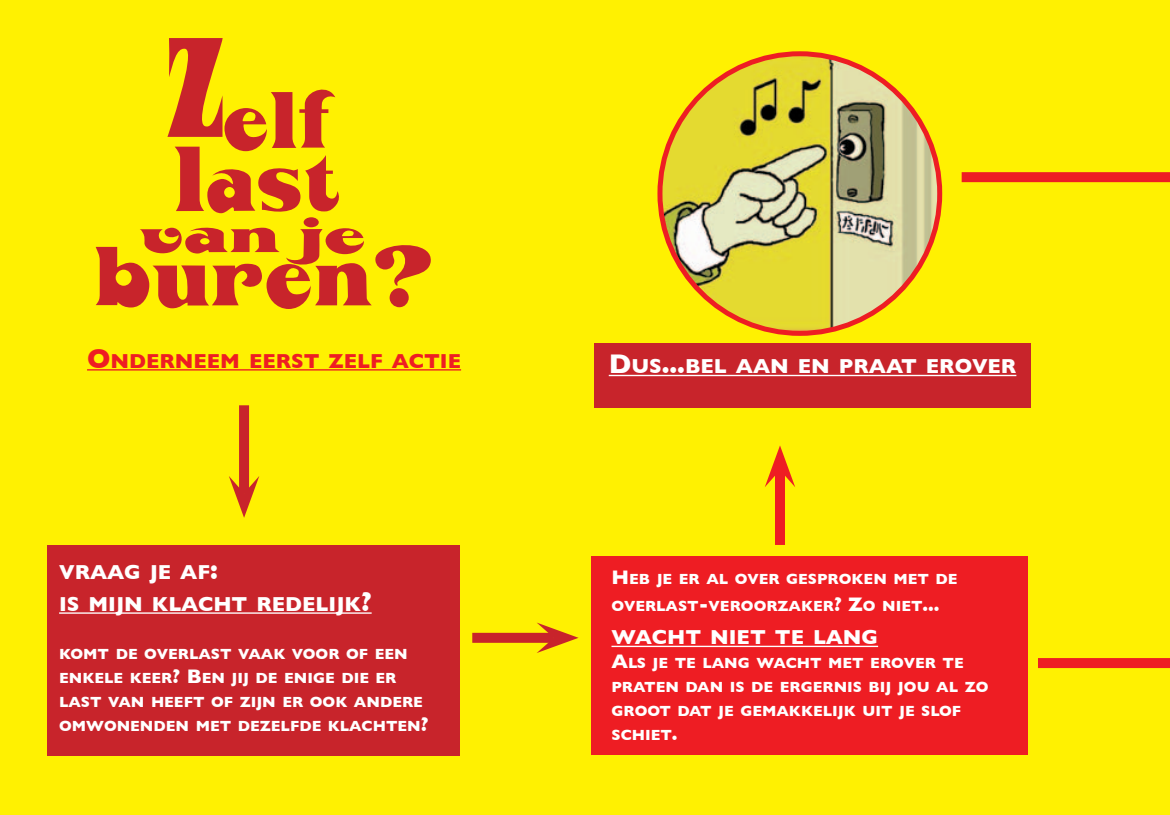
<style>
.page{position:relative;width:1170px;height:815px;background:#fff}
.page>*{position:absolute;margin:0;border:0;box-sizing:border-box;transform-origin:0 0}
.Normaal{font:135.75px "Egbert";color:#c8242b;scale:.59 1}
.Normaal-2{font:79.75px "Egbert";color:#c8242b}
.Normaal-3{font:78.25px "Egbert";color:#c8242b}
.Normaal-4{font:76.5px "Egbert";color:#c8242b}
.Normaal-5{font:46px "Egbert";color:#c8242b;scale:1.51 1}
.Normaal-6{font:700 20.5px "Gill Sans";color:#fff}
.Normaal-7{font:700 20.5px "Gill Sans";color:#ee1d23}
.Normaal-8{font:700 15px/24px "Gill Sans";color:#fff}
.s1{font-size:88.25px}
.s2{font-size:27.5px}
.s3{font-size:20px}
</style>
<div class="page">
<div style="left:0;top:0;width:1169px;height:815px;background:#fff101"></div>
<img style="left:660px;top:54px;width:279px;height:279px;border-radius:50%">
<div style="left:239px;top:405px;width:10px;height:88px;background:#c8242b"></div>
<svg style="left:229px;top:476px;width:30px;height:42px"></svg>
<div style="left:472px;top:633px;width:82px;height:10px;background:#c8242b"></div>
<svg style="left:536px;top:623px;width:42px;height:30px"></svg>
<div style="left:1037px;top:658px;width:132px;height:10px;background:#ee1d23"></div>
<div style="left:775px;top:470px;width:10px;height:75px;background:#ee1d23"></div>
<svg style="left:765px;top:445px;width:30px;height:42px"></svg>
<div style="left:961px;top:172px;width:208px;height:10px;background:#ee1d23"></div>
<hr style="left:87px;top:369px;width:374px;height:2px;background:#ee1d23">
<div style="left:48px;top:546px;width:412px;height:210px;background:#c8242b"></div>
<hr style="left:59px;top:612px;width:312px;height:2px;background:#fff">
<div style="left:591px;top:556px;width:436px;height:199px;background:#ee1d23"></div>
<hr style="left:611px;top:646px;width:267px;height:1px;background:#fff">
<div style="left:594px;top:343px;width:436px;height:65px;background:#c8242b"></div>
<hr style="left:608px;top:375px;width:408px;height:1px;background:#fff">
<p class="Normaal" style="left:167px;top:15px;width:105px">z</p>
<p class="Normaal-4" style="left:224px;top:79px;width:114px">elf</p>
<p class="Normaal-3" style="left:175px;top:141px;width:170px"><span class="s1">l</span>ast</p>
<p class="Normaal-5" style="left:140px;top:211px;width:152px">vanje</p>
<p class="Normaal-2" style="left:96px;top:234px;width:346px">buren?</p>
<p class="Normaal-7" style="left:87px;top:349px;width:375px"><span class="s2">O</span>NDERNEEM EERST ZELF ACTIE</p>
<p class="Normaal-6" style="left:59px;top:560px;width:160px">VRAAG JE AF<span class="s2">:</span></p>
<p class="Normaal-6" style="left:59px;top:592px;width:314px">IS MIJN KLACHT REDELIJK<span class="s2">?</span></p>
<p class="Normaal-8" style="left:59px;top:642px;width:371px">KOMT DE OVERLAST VAAK VOOR OF EEN ENKELE KEER<span class="s3">? B</span>EN JIJ DE ENIGE DIE ER LAST VAN HEEFT OF ZIJN ER OOK ANDERE OMWONENDEN MET DEZELFDE KLACHTEN<span class="s3">?</span></p>
<p class="Normaal-6" style="left:608px;top:354px;width:409px"><span class="s2">D</span>US<span class="s2">...</span>BEL AAN EN PRAAT EROVER</p>
<p class="Normaal-8" style="left:611px;top:567px;width:347px"><span class="s3">H</span> EB JE ER AL OVER GESPROKEN MET DE</p>
<p class="Normaal-8" style="left:611px;top:594px;width:329px">OVERLAST<span class="s3">-</span>VEROORZAKER<span class="s3">? Z</span>O NIET<span class="s3">...</span></p>
<p class="Normaal-6" style="left:611px;top:625px;width:268px">WACHT NIET TE LANG</p>
<p class="Normaal-8" style="left:611px;top:651px;width:378px"><span class="s3">A</span>LS JE TE LANG WACHT MET EROVER TE<br>PRATEN DAN IS DE ERGERNIS BIJ JOU AL ZO<br>GROOT DAT JE GEMAKKELIJK UIT JE SLOF<br>SCHIET<span class="s3">.</span></p>
</div>
